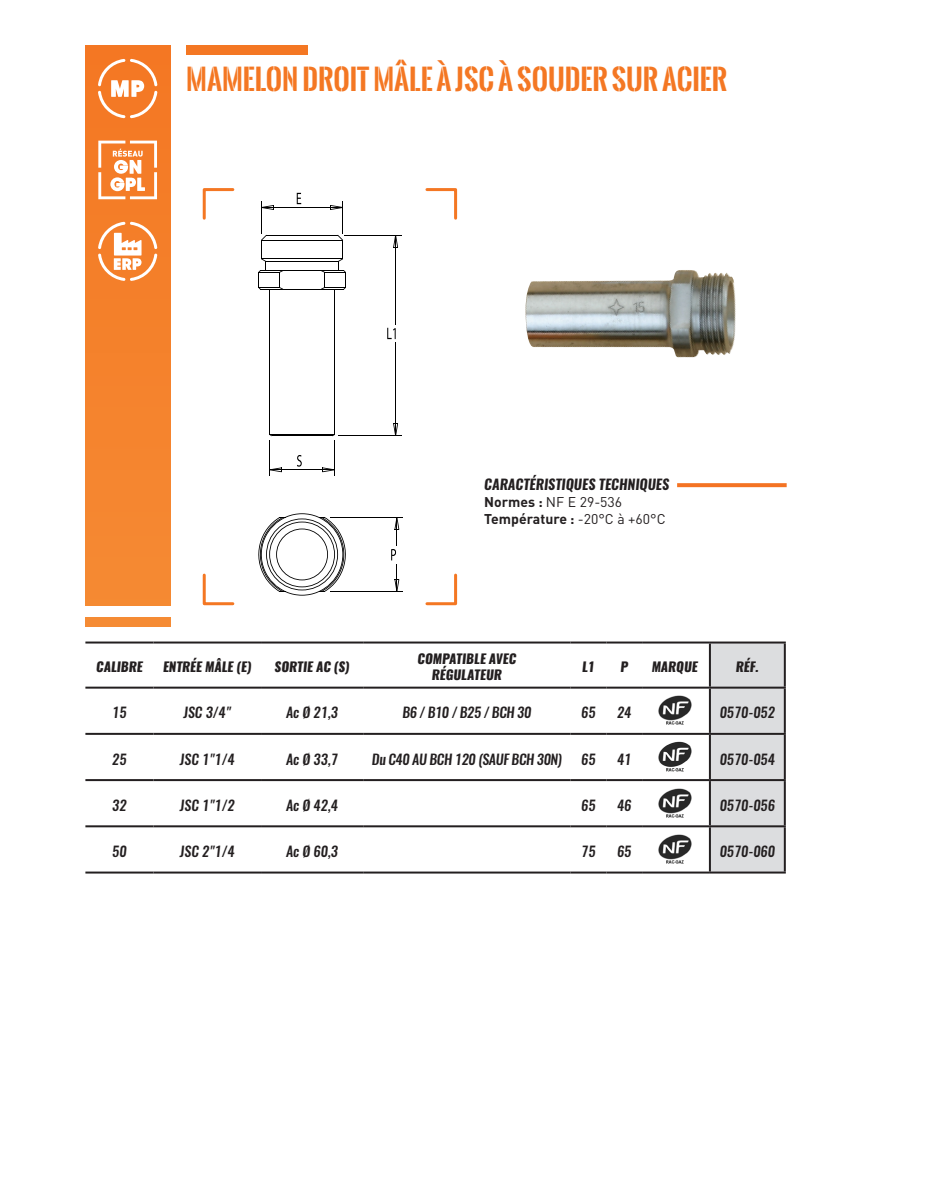
<style>
.page{position:relative;width:925px;height:1191px;background:#fff}
.page>*{position:absolute;margin:0;border:0;box-sizing:border-box;transform-origin:0 0}
.t1{font:700 28px "Oswald Stencil";color:#f47723}
.t2{font:italic 500 14px "Oswald";color:#231f20}
.t3{font:italic 500 14px "Oswald";letter-spacing:-.025em;color:#231f20}
.CARACTERISTIQUES_TECHNIQUES{font:italic 700 14px "Oswald";color:#231f20}
.t4{font:700 14px "DIN Pro";color:#231f20}
.t5{font:14px "DIN Pro";color:#231f20}
.t6{font:italic 800 13px "Oswald";color:#231f20}
.s1{font-weight:700}
.s2{font-weight:400}
</style>
<div class="page">
<svg style="left:202px;top:188px;width:33px;height:32px"></svg>
<svg style="left:202px;top:573px;width:33px;height:33px"></svg>
<svg style="left:425px;top:188px;width:33px;height:32px"></svg>
<svg style="left:425px;top:573px;width:33px;height:33px"></svg>
<div style="left:186px;top:45px;width:121px;height:10px;background:#f47723"></div>
<hr style="left:334px;top:289px;width:1px;height:145px;background:#000">
<hr style="left:269px;top:289px;width:1px;height:145px;background:#000">
<hr style="left:261px;top:258px;width:82px;height:1px;background:#000">
<hr style="left:266px;top:261px;width:72px;height:1px;background:#000">
<hr style="left:266px;top:235px;width:71px;height:1px;background:#000">
<hr style="left:261px;top:240px;width:82px;height:1px;background:#000">
<hr style="left:283px;top:270px;width:38px;height:1px;background:#000">
<svg style="left:321px;top:235px;width:25px;height:55px"></svg>
<hr style="left:283px;top:289px;width:38px;height:1px;background:#000">
<svg style="left:258px;top:235px;width:25px;height:55px"></svg>
<hr style="left:269px;top:434px;width:65px;height:1px;background:#000">
<hr style="left:272px;top:435px;width:60px;height:1px;background:#000">
<svg style="left:258px;top:513px;width:88px;height:82px"></svg>
<svg style="left:393px;top:423px;width:5px;height:12px"></svg>
<svg style="left:393px;top:236px;width:5px;height:12px"></svg>
<hr style="left:338px;top:435px;width:63px;height:1px;background:#000">
<hr style="left:343px;top:235px;width:58px;height:1px;background:#000">
<hr style="left:395px;top:342px;width:1px;height:94px;background:#000">
<hr style="left:395px;top:235px;width:1px;height:89px;background:#000">
<svg style="left:387px;top:328px;width:8px;height:11px"></svg>
<svg style="left:262px;top:205px;width:12px;height:5px"></svg>
<svg style="left:330px;top:205px;width:12px;height:5px"></svg>
<hr style="left:261px;top:201px;width:1px;height:33px;background:#000">
<hr style="left:342px;top:201px;width:1px;height:33px;background:#000">
<hr style="left:261px;top:207px;width:82px;height:1px;background:#000">
<svg style="left:296px;top:193px;width:5px;height:11px"></svg>
<svg style="left:270px;top:467px;width:12px;height:5px"></svg>
<svg style="left:322px;top:467px;width:12px;height:5px"></svg>
<hr style="left:269px;top:441px;width:1px;height:35px;background:#000">
<hr style="left:334px;top:441px;width:1px;height:35px;background:#000">
<hr style="left:269px;top:469px;width:65px;height:1px;background:#000">
<svg style="left:297px;top:455px;width:4px;height:12px"></svg>
<hr style="left:330px;top:517px;width:73px;height:1px;background:#000">
<hr style="left:330px;top:591px;width:73px;height:1px;background:#000">
<svg style="left:391px;top:518px;width:8px;height:73px"></svg>
<img style="left:525px;top:270px;width:210px;height:88px">
<div style="left:710px;top:643px;width:73px;height:228px;background:#dcdddf"></div>
<hr style="left:85px;top:641px;width:68px;height:2px;background:#231f20">
<hr style="left:153px;top:641px;width:108px;height:2px;background:#231f20">
<hr style="left:261px;top:641px;width:102px;height:2px;background:#231f20">
<hr style="left:363px;top:641px;width:207px;height:2px;background:#231f20">
<hr style="left:570px;top:641px;width:36px;height:2px;background:#231f20">
<hr style="left:606px;top:641px;width:35px;height:2px;background:#231f20">
<hr style="left:641px;top:641px;width:68px;height:2px;background:#231f20">
<hr style="left:85px;top:686px;width:68px;height:2px;background:#231f20">
<hr style="left:153px;top:686px;width:108px;height:2px;background:#231f20">
<hr style="left:261px;top:686px;width:102px;height:2px;background:#231f20">
<hr style="left:363px;top:686px;width:207px;height:2px;background:#231f20">
<hr style="left:570px;top:686px;width:36px;height:2px;background:#231f20">
<hr style="left:606px;top:686px;width:35px;height:2px;background:#231f20">
<hr style="left:641px;top:686px;width:68px;height:2px;background:#231f20">
<hr style="left:709px;top:686px;width:76px;height:2px;background:#231f20">
<hr style="left:85px;top:733px;width:68px;height:2px;background:#231f20">
<hr style="left:153px;top:733px;width:108px;height:2px;background:#231f20">
<hr style="left:261px;top:733px;width:102px;height:2px;background:#231f20">
<hr style="left:363px;top:733px;width:207px;height:2px;background:#231f20">
<hr style="left:570px;top:733px;width:36px;height:2px;background:#231f20">
<hr style="left:606px;top:733px;width:35px;height:2px;background:#231f20">
<hr style="left:641px;top:733px;width:68px;height:2px;background:#231f20">
<hr style="left:709px;top:733px;width:76px;height:2px;background:#231f20">
<hr style="left:85px;top:779px;width:68px;height:2px;background:#231f20">
<hr style="left:153px;top:779px;width:108px;height:2px;background:#231f20">
<hr style="left:261px;top:779px;width:102px;height:2px;background:#231f20">
<hr style="left:363px;top:779px;width:207px;height:2px;background:#231f20">
<hr style="left:570px;top:779px;width:36px;height:2px;background:#231f20">
<hr style="left:606px;top:779px;width:35px;height:2px;background:#231f20">
<hr style="left:641px;top:779px;width:68px;height:2px;background:#231f20">
<hr style="left:709px;top:779px;width:76px;height:2px;background:#231f20">
<hr style="left:85px;top:825px;width:68px;height:2px;background:#231f20">
<hr style="left:153px;top:825px;width:108px;height:2px;background:#231f20">
<hr style="left:261px;top:825px;width:102px;height:2px;background:#231f20">
<hr style="left:363px;top:825px;width:207px;height:2px;background:#231f20">
<hr style="left:570px;top:825px;width:36px;height:2px;background:#231f20">
<hr style="left:606px;top:825px;width:35px;height:2px;background:#231f20">
<hr style="left:641px;top:825px;width:68px;height:2px;background:#231f20">
<hr style="left:709px;top:825px;width:76px;height:2px;background:#231f20">
<hr style="left:85px;top:871px;width:68px;height:2px;background:#231f20">
<hr style="left:153px;top:871px;width:108px;height:2px;background:#231f20">
<hr style="left:261px;top:871px;width:102px;height:2px;background:#231f20">
<hr style="left:363px;top:871px;width:207px;height:2px;background:#231f20">
<hr style="left:570px;top:871px;width:36px;height:2px;background:#231f20">
<hr style="left:606px;top:871px;width:35px;height:2px;background:#231f20">
<hr style="left:641px;top:871px;width:68px;height:2px;background:#231f20">
<hr style="left:709px;top:871px;width:76px;height:2px;background:#231f20">
<hr style="left:708px;top:643px;width:2px;height:43px;background:#231f20">
<hr style="left:783px;top:643px;width:2px;height:43px;background:#231f20">
<hr style="left:708px;top:688px;width:2px;height:45px;background:#231f20">
<hr style="left:783px;top:688px;width:2px;height:45px;background:#231f20">
<hr style="left:708px;top:735px;width:2px;height:44px;background:#231f20">
<hr style="left:783px;top:735px;width:2px;height:44px;background:#231f20">
<hr style="left:708px;top:781px;width:2px;height:44px;background:#231f20">
<hr style="left:783px;top:781px;width:2px;height:44px;background:#231f20">
<hr style="left:708px;top:827px;width:2px;height:44px;background:#231f20">
<hr style="left:783px;top:827px;width:2px;height:44px;background:#231f20">
<hr style="left:709px;top:641px;width:76px;height:2px;background:#231f20">
<img style="left:658px;top:695px;width:32px;height:30px">
<img style="left:658px;top:741px;width:32px;height:31px">
<img style="left:658px;top:788px;width:32px;height:30px">
<img style="left:658px;top:834px;width:32px;height:30px">
<div style="left:85px;top:45px;width:85px;height:560px;background:#f5832d"></div>
<div style="left:85px;top:617px;width:85px;height:9px;background:#f58b34"></div>
<svg style="left:98px;top:141px;width:59px;height:58px"></svg>
<svg style="left:98px;top:222px;width:59px;height:59px"></svg>
<svg style="left:98px;top:59px;width:59px;height:59px"></svg>
<svg style="left:677px;top:483px;width:109px;height:4px"></svg>
<p class="t1" style="left:186px;top:59px;width:542px">MAMELON DROIT MÂLE À JSC À SOUDER SUR ACIER</p>
<p class="CARACTERISTIQUES_TECHNIQUES" style="left:484px;top:474px;width:186px">CARACTÉRISTIQUES TECHNIQUES</p>
<p class="t6" style="left:96px;top:658px;width:48px">CALIBRE</p>
<p class="t6" style="left:163px;top:658px;width:90px">ENTRÉE MÂLE (E)</p>
<p class="t6" style="left:274px;top:658px;width:76px">SORTIE AC (S)</p>
<p class="t5" style="left:484px;top:492px;width:139px"><span class="s1">Normes :</span> NF E 29-536</p>
<p class="t4" style="left:484px;top:509px;width:183px">Température : <span class="s2">-20°C à +60°C</span></p>
<p class="t6" style="left:417px;top:650px;width:100px">COMPATIBLE AVEC</p>
<p class="t6" style="left:431px;top:665px;width:71px">RÉGULATEUR</p>
<p class="t6" style="left:581px;top:658px;width:14px">L1</p>
<p class="t6" style="left:620px;top:658px;width:9px">P</p>
<p class="t6" style="left:651px;top:658px;width:47px">MARQUE</p>
<p class="t6" style="left:735px;top:658px;width:24px">RÉF.</p>
<p class="t2" style="left:112px;top:703px;width:16px">15</p>
<p class="t2" style="left:183px;top:703px;width:49px">JSC 3/4"</p>
<p class="t2" style="left:286px;top:703px;width:54px">Ac Ø 21,3</p>
<p class="t3" style="left:402px;top:703px;width:130px">B6 / B10 / B25 / BCH 30</p>
<p class="t2" style="left:581px;top:703px;width:16px">65</p>
<p class="t2" style="left:616px;top:703px;width:16px">24</p>
<p class="t2" style="left:719px;top:703px;width:57px">0570-052</p>
<p class="t2" style="left:112px;top:749px;width:16px">25</p>
<p class="t2" style="left:180px;top:749px;width:56px">JSC 1"1/4</p>
<p class="t2" style="left:286px;top:749px;width:54px">Ac Ø 33,7</p>
<p class="t3" style="left:372px;top:749px;width:191px">Du C40 AU BCH 120 (SAUF BCH 30N)</p>
<p class="t2" style="left:581px;top:749px;width:16px">65</p>
<p class="t2" style="left:616px;top:749px;width:16px">41</p>
<p class="t2" style="left:719px;top:749px;width:57px">0570-054</p>
<p class="t2" style="left:112px;top:795px;width:16px">32</p>
<p class="t2" style="left:180px;top:795px;width:56px">JSC 1"1/2</p>
<p class="t2" style="left:286px;top:795px;width:54px">Ac Ø 42,4</p>
<p class="t2" style="left:581px;top:795px;width:16px">65</p>
<p class="t2" style="left:616px;top:795px;width:16px">46</p>
<p class="t2" style="left:719px;top:795px;width:57px">0570-056</p>
<p class="t2" style="left:112px;top:841px;width:16px">50</p>
<p class="t2" style="left:180px;top:841px;width:56px">JSC 2"1/4</p>
<p class="t2" style="left:286px;top:841px;width:54px">Ac Ø 60,3</p>
<p class="t2" style="left:581px;top:841px;width:16px">75</p>
<p class="t2" style="left:616px;top:841px;width:16px">65</p>
<p class="t2" style="left:719px;top:841px;width:57px">0570-060</p>
</div>
